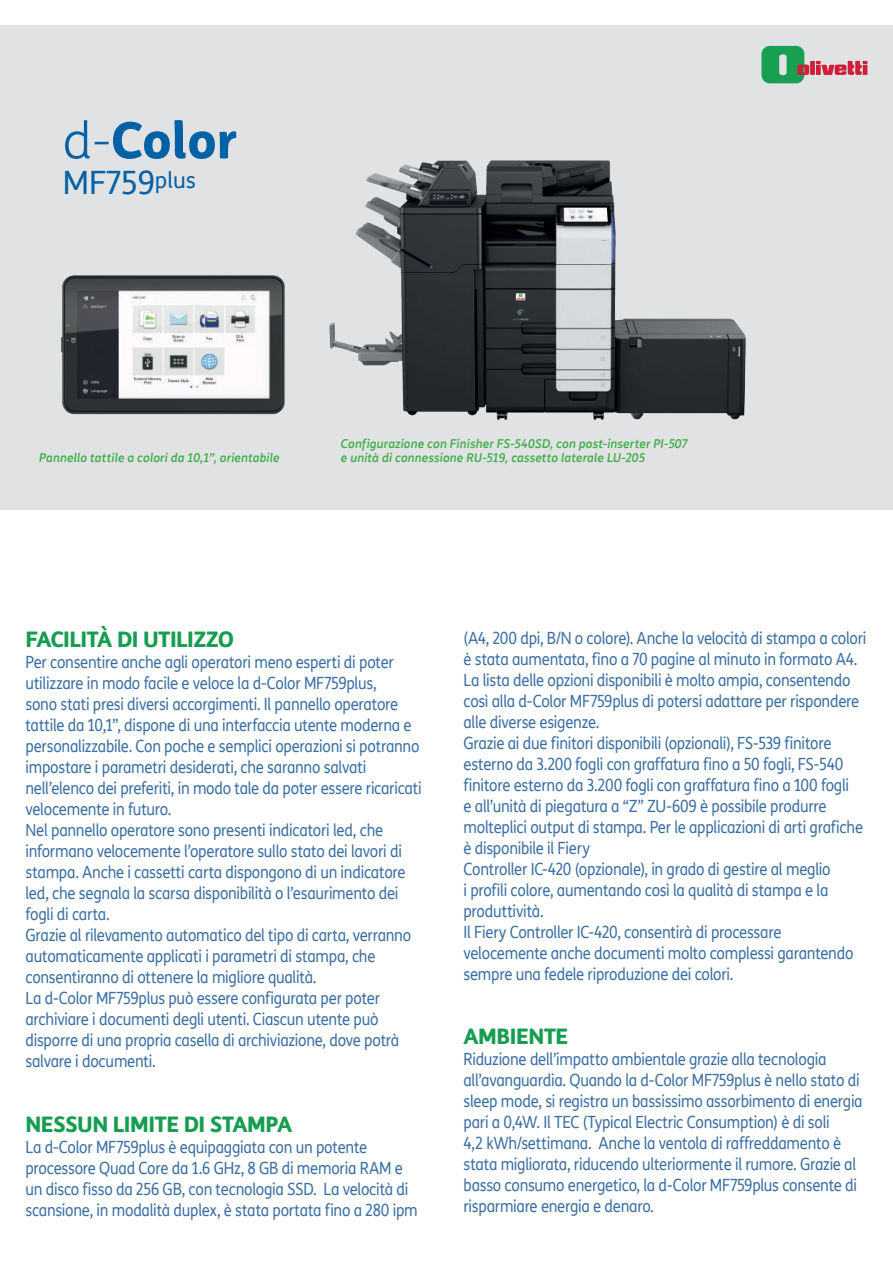
<style>
.page{position:relative;width:893px;height:1263px;background:#fff}
.page>*{position:absolute;margin:0;border:0;box-sizing:border-box;transform-origin:0 0}
.t1{font:800 50.4px "TIM Sans";color:#0161a4}
.t2{font:31.5px "TIM Sans";color:#0161a4}
.t3{font:800 21px "TIM Sans";letter-spacing:-.03em;color:#179d51}
.t4{font:16.5px/21px "TIM Sans";letter-spacing:-.02em;color:#3b6fa2;scale:.9 1}
.t5{font:italic 500 12px/14.2px "TIM Sans";letter-spacing:.01em;color:#40ae49}
.s1{font-weight:300}
</style>
<div class="page">
<div style="left:0;top:26px;width:893px;height:484px;background:#e1e2e4"></div>
<img style="left:329px;top:160px;width:417px;height:260px">
<img style="left:61px;top:275px;width:224px;height:140px">
<svg style="left:761px;top:46px;width:106px;height:37px"></svg>
<h1 class="t1" style="left:63px;top:101px;width:176px"><span class="s1">d-</span>Color</h1>
<h2 class="t2" style="left:63px;top:161px;width:135px">MF759<sup>plus</sup></h2>
<p class="t5" style="left:39px;top:450px;width:242px">Pannello tattile a colori da 10,1”, orientabile</p>
<p class="t5" style="left:341px;top:436px;width:348px">Configurazione con Finisher FS-540SD, con post-inserter PI-507 e unità di connessione RU-519, cassetto laterale LU-205</p>
<p class="t3" style="left:26px;top:623px;width:210px">FACILITÀ DI UTILIZZO</p>
<p class="t4" style="left:26px;top:651px;width:442px">Per consentire anche agli operatori meno esperti di poter utilizzare in modo facile e veloce la d-Color MF759plus,<br>sono stati presi diversi accorgimenti. Il pannello operatore tattile da 10,1”, dispone di una interfaccia utente moderna e personalizzabile. Con poche e semplici operazioni si potranno impostare i parametri desiderati, che saranno salvati nell’elenco dei preferiti, in modo tale da poter essere ricaricati velocemente in futuro.<br>Nel pannello operatore sono presenti indicatori led, che informano velocemente l’operatore sullo stato dei lavori di stampa. Anche i cassetti carta dispongono di un indicatore led, che segnala la scarsa disponibilità o l’esaurimento dei fogli di carta.<br>Grazie al rilevamento automatico del tipo di carta, verranno automaticamente applicati i parametri di stampa, che consentiranno di ottenere la migliore qualità.<br>La d-Color MF759plus può essere configurata per poter archiviare i documenti degli utenti. Ciascun utente può disporre di una propria casella di archiviazione, dove potrà salvare i documenti.</p>
<p class="t3" style="left:26px;top:1108px;width:268px">NESSUN LIMITE DI STAMPA</p>
<p class="t4" style="left:26px;top:1136px;width:437px">La d-Color MF759plus è equipaggiata con un potente processore Quad Core da 1.6 GHz, 8 GB di memoria RAM e un disco fisso da 256 GB, con tecnologia SSD. La velocità di scansione, in modalità duplex, è stata portata fino a 280 ipm</p>
<p class="t4" style="left:463px;top:627px;width:449px">(A4, 200 dpi, B/N o colore). Anche la velocità di stampa a colori è stata aumentata, fino a 70 pagine al minuto in formato A4.<br>La lista delle opzioni disponibili è molto ampia, consentendo così alla d-Color MF759plus di potersi adattare per rispondere alle diverse esigenze.<br>Grazie ai due finitori disponibili (opzionali), FS-539 finitore esterno da 3.200 fogli con graffatura fino a 50 fogli, FS-540 finitore esterno da 3.200 fogli con graffatura fino a 100 fogli<br>e all’unità di piegatura a “Z” ZU-609 è possibile produrre molteplici output di stampa. Per le applicazioni di arti grafiche è disponibile il Fiery<br>Controller IC-420 (opzionale), in grado di gestire al meglio<br>i profili colore, aumentando così la qualità di stampa e la produttività.<br>Il Fiery Controller IC-420, consentirà di processare velocemente anche documenti molto complessi garantendo sempre una fedele riproduzione dei colori.</p>
<p class="t3" style="left:463px;top:1020px;width:107px">AMBIENTE</p>
<p class="t4" style="left:463px;top:1049px;width:445px">Riduzione dell’impatto ambientale grazie alla tecnologia all’avanguardia. Quando la d-Color MF759plus è nello stato di sleep mode, si registra un bassissimo assorbimento di energia pari a 0,4W. Il TEC (Typical Electric Consumption) è di soli<br>4,2 kWh/settimana. Anche la ventola di raffreddamento è stata migliorata, riducendo ulteriormente il rumore. Grazie al basso consumo energetico, la d-Color MF759plus consente di risparmiare energia e denaro.</p>
</div>
